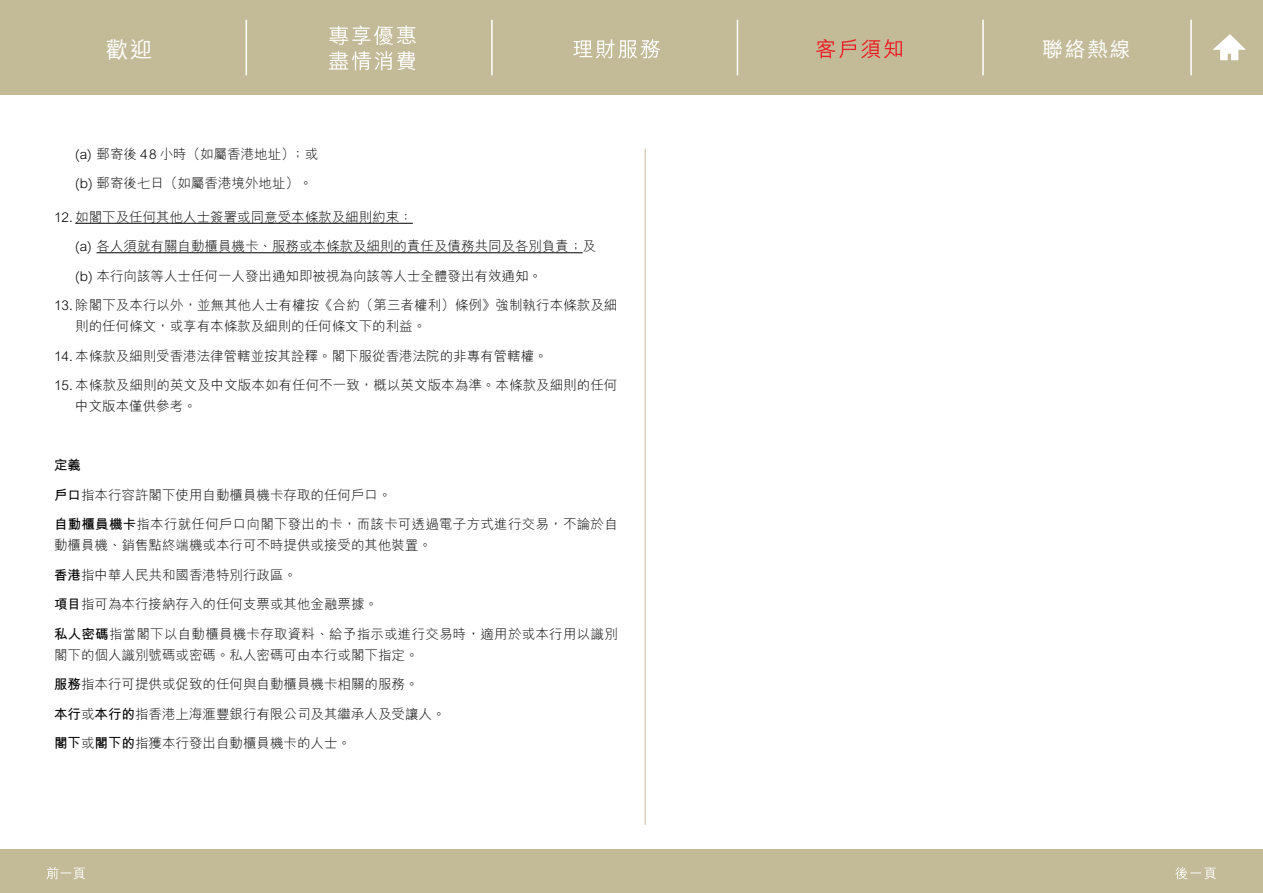
<style>
.page{position:relative;width:1263px;height:893px;background:#fff}
.page>*{position:absolute;margin:0;border:0;box-sizing:border-box;transform-origin:0 0}
.t1{font:500 22.5px "M Hei H Kfor HSBC";color:#fff}
.t2{font:500 21px "M Hei H Kfor HSBC";color:#fff}
.t3{font:300 13.5px/29.5px "M Hei H Kfor HSBC";color:#000}
.t4{font:300 13.5px/29.5px "M Hei H Kfor HSBC";letter-spacing:.02em;color:#000}
.s1{font-weight:700}
</style>
<div class="page">
<hr style="left:645px;top:149px;width:1px;height:676px;background:#c3ba98">
<div style="left:0;top:0;width:1263px;height:95px;background:#c3ba98"></div>
<div style="left:0;top:849px;width:1263px;height:44px;background:#c3ba98"></div>
<hr style="left:246px;top:20px;width:1px;height:55px;background:#fff">
<hr style="left:491px;top:20px;width:2px;height:55px;background:#fff">
<hr style="left:737px;top:20px;width:1px;height:55px;background:#fff">
<hr style="left:982px;top:20px;width:2px;height:55px;background:#fff">
<hr style="left:1190px;top:20px;width:2px;height:55px;background:#fff">
<svg style="left:329px;top:51px;width:86px;height:19px"></svg>
<svg style="left:329px;top:25px;width:87px;height:20px"></svg>
<svg style="left:573px;top:39px;width:87px;height:20px"></svg>
<svg style="left:816px;top:39px;width:86px;height:19px"></svg>
<svg style="left:1213px;top:34px;width:33px;height:26px"></svg>
<svg style="left:47px;top:867px;width:38px;height:12px"></svg>
<svg style="left:1175px;top:867px;width:41px;height:12px"></svg>
<hr style="left:75px;top:223px;width:338px;height:1px;background:#000">
<hr style="left:97px;top:252px;width:486px;height:1px;background:#000">
<h1 class="t1" style="left:106px;top:33px;width:48px">歡迎</h1>
<h2 class="t2" style="left:1042px;top:34px;width:90px">聯絡熱線</h2>
<p class="t3" style="left:75px;top:139px;width:244px">(a) 郵寄後４８小時（如屬香港地址）；或(b) 郵寄後七日（如屬香港境外地址）。</p>
<p class="t3" style="left:75px;top:202px;width:522px;text-indent:-21px">12. 如閣下及任何其他人士簽署或同意受本條款及細則約束：<br>(a) 各人須就有關自動櫃員機卡、服務或本條款及細則的責任及債務共同及各別負責；及(b) 本行向該等人士任何一人發出通知即被視為向該等人士全體發出有效通知。</p>
<p class="t3" style="left:75px;top:295px;width:544px;line-height:21px;text-indent:-21px">13. 除閣下及本行以外，並無其他人士有權按《合約（第三者權利）條例》強制執行本條款及細則的任何條文，或享有本條款及細則的任何條文下的利益。</p>
<p class="t3" style="left:54px;top:341px;width:495px">14. 本條款及細則受香港法律管轄並按其詮釋。閣下服從香港法院的非專有管轄權。</p>
<p class="t3" style="left:75px;top:375px;width:544px;line-height:21px;text-indent:-21px">15. 本條款及細則的英文及中文版本如有任何不一致，概以英文版本為準。本條款及細則的任何中文版本僅供參考。</p>
<p class="t4" style="left:54px;top:450px;width:565px"><span class="s1">定義<br>戶口</span>指本行容許閣下使用自動櫃員機卡存取的任何戶口。<br><span class="s1">自動櫃員機卡</span>指本行就任何戶口向閣下發出的卡，而該卡可透過電子方式進行交易，不論於自</p>
<p class="t3" style="left:54px;top:530px;width:565px">動櫃員機、銷售點終端機或本行可不時提供或接受的其他裝置。<br><span class="s1">香港</span>指中華人民共和國香港特別行政區。<br><span class="s1">項目</span>指可為本行接納存入的任何支票或其他金融票據。<br><span class="s1">私人密碼</span>指當閣下以自動櫃員機卡存取資料、給予指示或進行交易時，適用於或本行用以識別</p>
<p class="t3" style="left:54px;top:640px;width:393px">閣下的個人識別號碼或密碼。私人密碼可由本行或閣下指定。<br><span class="s1">服務</span>指本行可提供或促致的任何與自動櫃員機卡相關的服務。<br><span class="s1">本行</span>或<span class="s1">本行的</span>指香港上海滙豐銀行有限公司及其繼承人及受讓人。<span class="s1">閣下</span>或<span class="s1">閣下的</span>指獲本行發出自動櫃員機卡的人士。</p>
</div>
